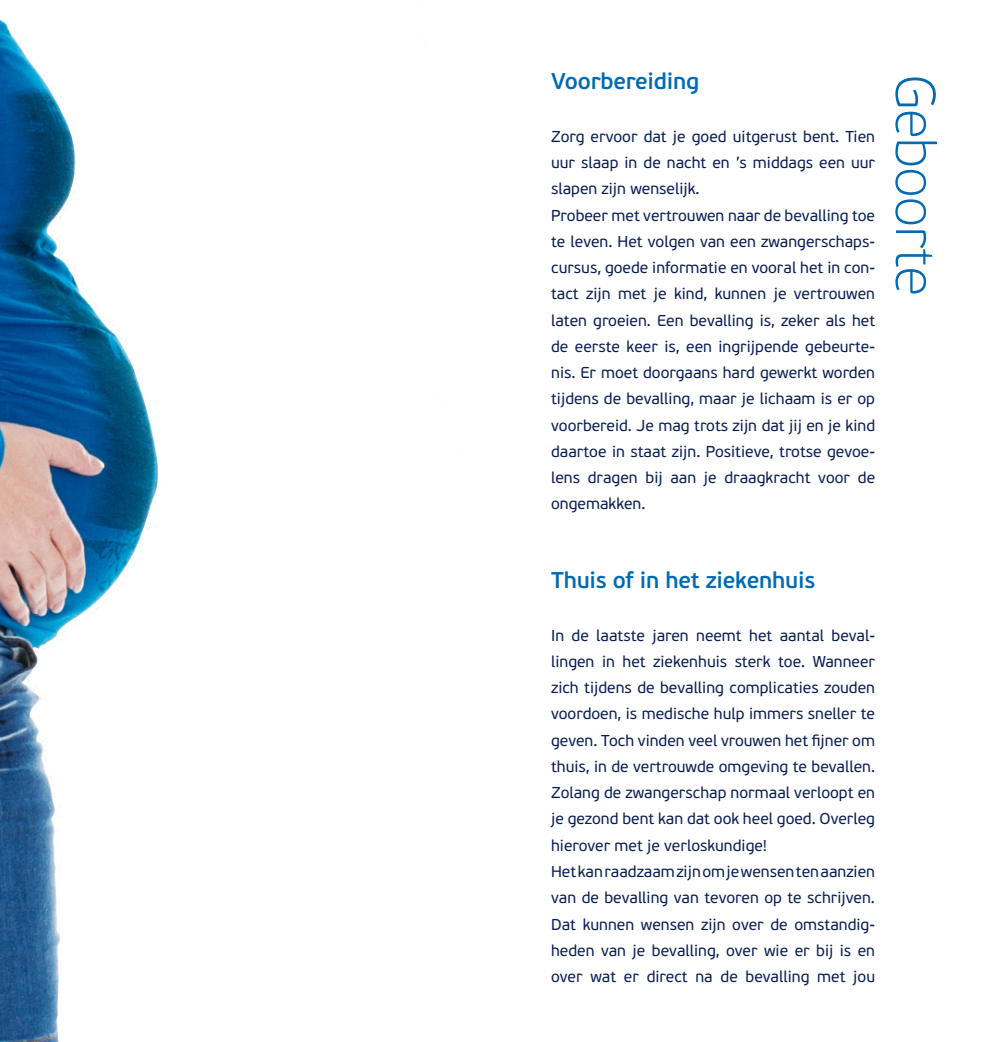
<style>
.page{position:relative;width:993px;height:1042px;background:#fff}
.page>*{position:absolute;margin:0;border:0;box-sizing:border-box;transform-origin:0 0}
.t1{font:100 56px "PF Beau Sans Pro";letter-spacing:-.01em;color:#006ab3}
.t2{font:600 22.75px "PF Beau Sans Pro";letter-spacing:-.01em;color:#006ab3}
.t3{font:15.75px/26.2px "PF Beau Sans Pro";color:#071b54}
</style>
<div class="page">
<img style="left:0;top:19px;width:158px;height:1023px">
<h2 class="t2" style="left:551px;top:68px;width:150px">Voorbereiding</h2>
<p class="t3" style="left:551px;top:124px;width:325px">Zorg ervoor dat je goed uitgerust bent. Tien uur slaap in de nacht en ’s middags een uur slapen zijn wenselijk.<br>Probeer met vertrouwen naar de bevalling toe te leven. Het volgen van een zwangerschaps&shy;cursus, goede informatie en vooral het in con&shy;tact zijn met je kind, kunnen je vertrouwen laten groeien. Een bevalling is, zeker als het de eerste keer is, een ingrijpende gebeurte&shy;nis. Er moet doorgaans hard gewerkt worden tijdens de bevalling, maar je lichaam is er op voorbereid. Je mag trots zijn dat jij en je kind daartoe in staat zijn. Positieve, trotse gevoe&shy;lens dragen bij aan je draagkracht voor de ongemakken.</p>
<h1 class="t1" style="left:946px;top:74px;width:223px;rotate:90deg">Geboorte</h1>
<h2 class="t2" style="left:551px;top:567px;width:265px">Thuis of in het ziekenhuis</h2>
<p class="t3" style="left:551px;top:622px;width:325px">In de laatste jaren neemt het aantal beval&shy;lingen in het ziekenhuis sterk toe. Wanneer zich tijdens de bevalling complicaties zouden voordoen, is medische hulp immers sneller te geven. Toch vinden veel vrouwen het fijner om thuis, in de vertrouwde omgeving te bevallen.<br>Zolang de zwangerschap normaal verloopt en je gezond bent kan dat ook heel goed. Overleg hierover met je verloskundige!<br>Het kan raadzaam zijn om je wensen ten aanzien van de bevalling van tevoren op te schrijven.<br>Dat kunnen wensen zijn over de omstandig&shy;heden van je bevalling, over wie er bij is en over wat er direct na de bevalling met jou</p>
</div>
